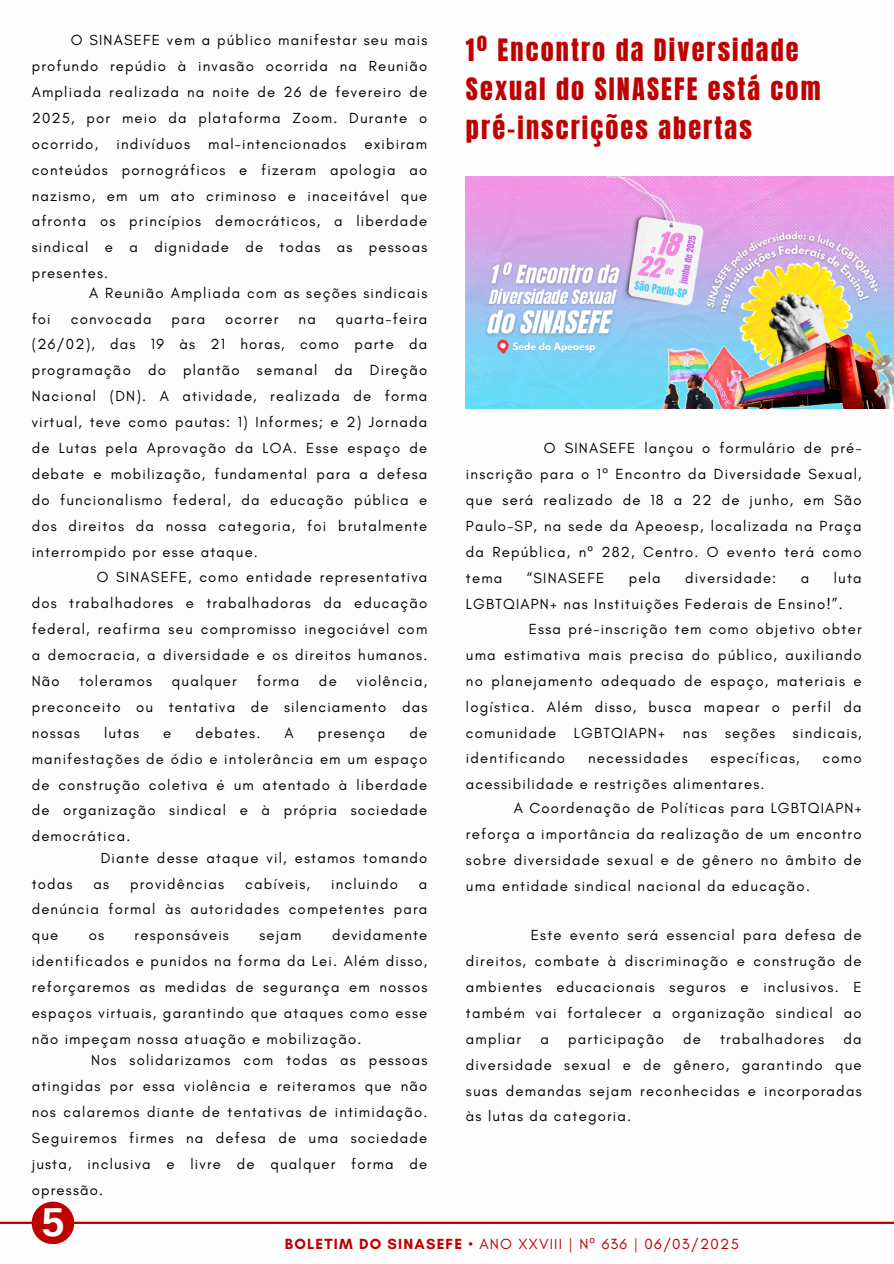
<style>
.page{position:relative;width:894px;height:1264px;background:#fff}
.page>*{position:absolute;margin:0;border:0;box-sizing:border-box;transform-origin:0 0}
.t1{font:700 40.5px "Arimo";color:#fff}
.t2{font:26.25px/39.3px "Anton";letter-spacing:.08em;color:#bf0001}
.t3{font:15px "Glacial Indifference";letter-spacing:.08em;color:#bf0001}
.t4{font:14.85px/25.8px "Glacial Indifference";letter-spacing:.08em;color:#000;text-align:justify}
.s1{font-family:"Noto Sans"}
.s2{font-weight:700}
</style>
<div class="page">
<hr style="left:0;top:1221px;width:893px;height:2px;background:#bf0001">
<div style="left:32px;top:1201px;width:42px;height:43px;background:#bf0001;border-radius:50%"></div>
<img style="left:466px;top:177px;width:427px;height:231px">
<p class="t4" style="left:32px;top:27px;width:397px;text-indent:39px">O SINASEFE vem a público manifestar seu mais profundo repúdio à invasão ocorrida na Reunião Ampliada realizada na noite de 26 de fevereiro de 2025, por meio da plataforma Zoom. Durante o ocorrido, indivíduos mal-intencionados exibiram conteúdos pornográficos e fizeram apologia ao nazismo, em um ato criminoso e inaceitável que afronta os princípios democráticos, a liberdade sindical e a dignidade de todas as pessoas presentes.</p>
<p class="t4" style="left:89px;top:279px;width:340px">A Reunião Ampliada com as seções sindicais</p>
<p class="t4" style="left:32px;top:305px;width:397px;text-indent:304px">quarta-feira (26/02), das 19 às 21 horas, como parte da programação do plantão semanal da Direção Nacional (DN). A atividade, realizada de forma virtual, teve como pautas: 1) Informes; e 2) Jornada de Lutas pela Aprovação da LOA. Esse espaço de debate e mobilização, fundamental para a defesa do funcionalismo federal, da educação pública e dos direitos da nossa categoria, foi brutalmente interrompido por esse ataque.</p>
<p class="t4" style="left:32px;top:305px;width:21px">foi</p>
<p class="t4" style="left:71px;top:305px;width:82px">convocada</p>
<p class="t4" style="left:171px;top:305px;width:35px">para</p>
<p class="t4" style="left:225px;top:305px;width:55px">ocorrer</p>
<p class="t4" style="left:298px;top:305px;width:19px">na</p>
<p class="t4" style="left:32px;top:564px;width:397px;text-indent:65px">O SINASEFE, como entidade representativa dos trabalhadores e trabalhadoras da educação federal, reafirma seu compromisso inegociável com a democracia, a diversidade e os direitos humanos.<br>Não</p>
<p class="t4" style="left:32px;top:668px;width:397px;text-indent:325px">violência, preconceito ou tentativa de silenciamento das nossas</p>
<p class="t4" style="left:79px;top:668px;width:74px">toleramos</p>
<p class="t4" style="left:172px;top:668px;width:66px">qualquer</p>
<p class="t4" style="left:256px;top:668px;width:44px">forma</p>
<p class="t4" style="left:319px;top:668px;width:19px">de</p>
<p class="t4" style="left:32px;top:719px;width:397px;text-indent:378px">de manifestações de ódio e intolerância em um espaço de construção coletiva é um atentado à liberdade de organização sindical e à própria sociedade democrática.</p>
<p class="t4" style="left:101px;top:844px;width:328px">Diante desse ataque vil, estamos tomando</p>
<p class="t4" style="left:32px;top:870px;width:42px">todas</p>
<p class="t4" style="left:93px;top:870px;width:17px">as</p>
<p class="t4" style="left:130px;top:870px;width:95px">providências</p>
<p class="t4" style="left:245px;top:870px;width:66px">cabíveis,</p>
<p class="t4" style="left:331px;top:870px;width:68px">incluindo</p>
<p class="t4" style="left:104px;top:719px;width:36px">lutas</p>
<p class="t4" style="left:163px;top:719px;width:10px">e</p>
<p class="t4" style="left:195px;top:719px;width:66px">debates.</p>
<p class="t4" style="left:284px;top:719px;width:11px">A</p>
<p class="t4" style="left:318px;top:719px;width:69px">presença</p>
<p class="t4" style="left:32px;top:870px;width:397px;text-indent:387px">a denúncia formal às autoridades competentes para que</p>
<p class="t4" style="left:32px;top:922px;width:397px;text-indent:300px">devidamente identificados e punidos na forma da Lei. Além disso, reforçaremos as medidas de segurança em nossos espaços virtuais, garantindo que ataques como esse não impeçam nossa atuação e mobilização.</p>
<p class="t4" style="left:32px;top:1046px;width:397px;text-indent:59px">Nos solidarizamos com todas as pessoas atingidas por essa violência e reiteramos que não nos calaremos diante de tentativas de intimidação.<br>Seguiremos firmes na defesa de uma sociedade justa, inclusiva e livre de qualquer forma de opressão.</p>
<p class="t4" style="left:89px;top:922px;width:17px">os</p>
<p class="t4" style="left:134px;top:922px;width:96px">responsáveis</p>
<p class="t4" style="left:259px;top:922px;width:44px">sejam</p>
<p class="t2" style="left:466px;top:30px;width:356px">1º Encontro da Diversidade<br>Sexual do SINASEFE está com pré-inscrições abertas</p>
<p class="t4" style="left:466px;top:435px;width:397px;text-indent:78px">O SINASEFE lançou o formulário de pré&shy;inscrição para o 1<span class="s1">º</span> Encontro da Diversidade Sexual, que será realizado de 18 a 22 de junho, em São Paulo-SP, na sede da Apeoesp, localizada na Praça da República, n<span class="s1">º</span> 282, Centro. O evento terá como tema</p>
<p class="t4" style="left:466px;top:564px;width:397px;text-indent:368px">luta<br>LGBTQIAPN+ nas Instituições Federais de Ensino!”.</p>
<p class="t4" style="left:466px;top:616px;width:397px;text-indent:63px">Essa pré-inscrição tem como objetivo obter uma estimativa mais precisa do público, auxiliando no planejamento adequado de espaço, materiais e logística. Além disso, busca mapear o perfil da comunidade LGBTQIAPN+ nas seções sindicais, identificando</p>
<p class="t4" style="left:527px;top:564px;width:79px">“SINASEFE</p>
<p class="t4" style="left:628px;top:564px;width:33px">pela</p>
<p class="t4" style="left:685px;top:564px;width:92px">diversidade:</p>
<p class="t4" style="left:800px;top:564px;width:10px">a</p>
<p class="t4" style="left:588px;top:745px;width:101px">necessidades</p>
<p class="t4" style="left:710px;top:745px;width:91px">específicas,</p>
<p class="t4" style="left:822px;top:745px;width:41px">como</p>
<p class="t4" style="left:466px;top:771px;width:300px">acessibilidade e restrições alimentares.</p>
<p class="t4" style="left:466px;top:794px;width:397px;text-indent:48px">A Coordenação de Políticas para LGBTQIAPN+ reforça a importância da realização de um encontro sobre diversidade sexual e de gênero no âmbito de uma entidade sindical nacional da educação.</p>
<p class="t4" style="left:466px;top:922px;width:397px;text-indent:65px">Este evento será essencial para defesa de direitos, combate à discriminação e construção de ambientes educacionais seguros e inclusivos. E também vai fortalecer a organização sindical ao ampliar</p>
<p class="t4" style="left:466px;top:1025px;width:397px;text-indent:377px">da diversidade sexual e de gênero, garantindo que suas demandas sejam reconhecidas e incorporadas às lutas da categoria.</p>
<p class="t4" style="left:540px;top:1025px;width:10px">a</p>
<p class="t4" style="left:568px;top:1025px;width:97px">participação</p>
<p class="t4" style="left:683px;top:1025px;width:19px">de</p>
<p class="t4" style="left:720px;top:1025px;width:105px">trabalhadores</p>
<h1 class="t1" style="left:42px;top:1199px;width:24px">5</h1>
<p class="t3" style="left:285px;top:1234px;width:455px"><span class="s2">BOLETIM DO SINASEFE</span> • ANO XXVIII | N<span class="s1">º</span> 636 | 06/03/2025</p>
</div>
